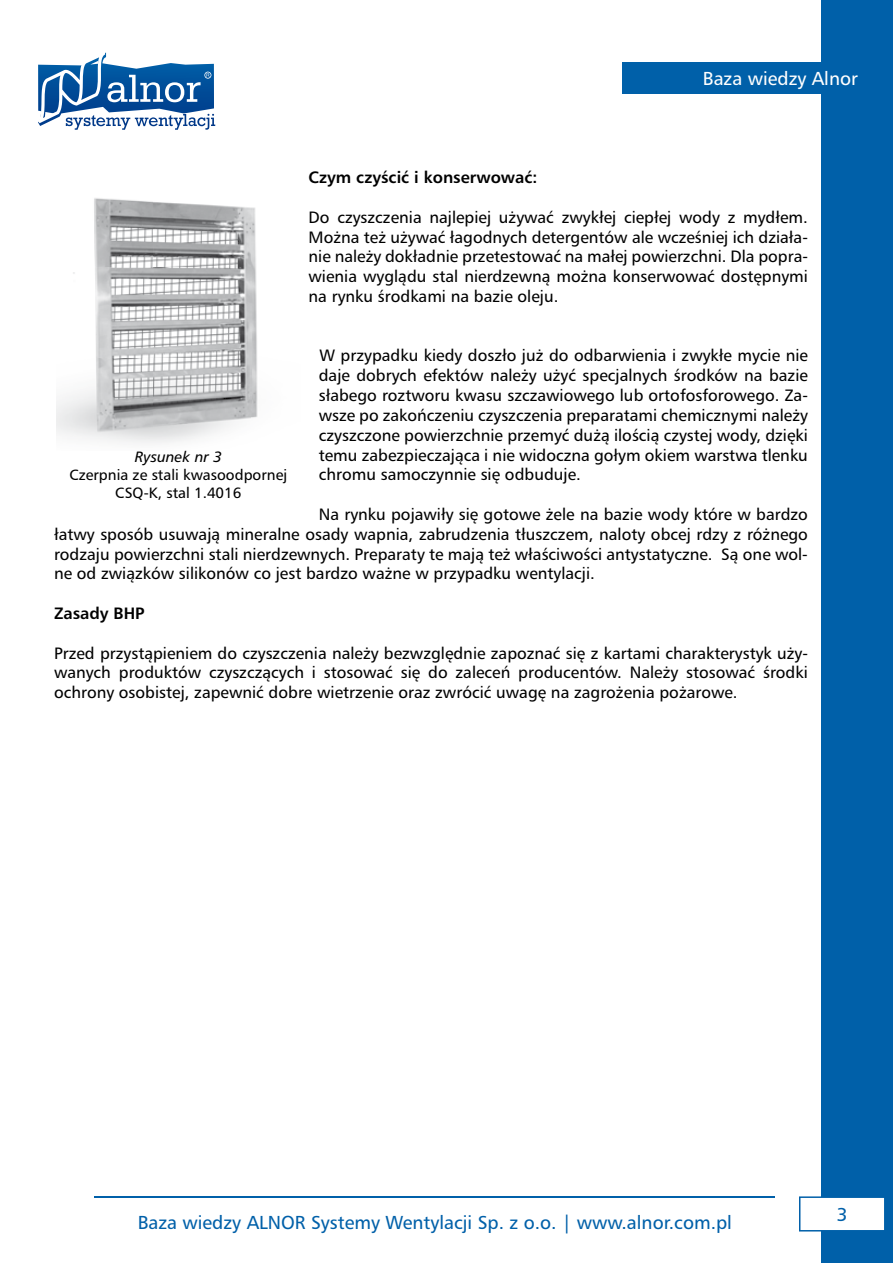
<style>
.page{position:relative;width:893px;height:1263px;background:#fff}
.page>*{position:absolute;margin:0;border:0;box-sizing:border-box;transform-origin:0 0}
.t1{font:18px "Humnst 777 PL";color:#0060a9}
.t2{font:18px "Humnst 777 PL";color:#fff}
.t3{font:16.5px/19.8px "Humanist 777 TL";color:#000;text-align:justify}
.t4{font:700 16.5px "Humanist 777 TL";color:#000}
.t5{font:15px/18px "Humanist 777 TL";color:#000;text-align:center}
.t6{font:italic 15px "Humanist 777 TL";color:#000}
</style>
<div class="page">
<div style="left:822px;top:0;width:71px;height:1263px;background:#0060a9"></div>
<div style="left:622px;top:62px;width:236px;height:32px;background:#0060a9"></div>
<hr style="left:95px;top:1196px;width:680px;height:1px;background:#0060a9">
<svg style="left:799px;top:1196px;width:86px;height:35px"></svg>
<svg style="left:38px;top:52px;width:177px;height:78px"></svg>
<img style="left:56px;top:198px;width:202px;height:245px">
<p class="t2" style="left:703px;top:67px;width:157px">Baza wiedzy Alnor</p>
<p class="t4" style="left:309px;top:167px;width:230px">Czym czyścić i konserwować:</p>
<p class="t3" style="left:309px;top:207px;width:501px">Do czyszczenia najlepiej używać zwykłej ciepłej wody z mydłem.<br>Można też używać łagodnych detergentów ale wcześniej ich działa&shy;nie należy dokładnie przetestować na małej powierzchni. Dla popra&shy;wienia wyglądu stal nierdzewną można konserwować dostępnymi na rynku środkami na bazie oleju.</p>
<p class="t3" style="left:319px;top:345px;width:491px">W przypadku kiedy doszło już do odbarwienia i zwykłe mycie nie daje dobrych efektów należy użyć specjalnych środków na bazie słabego roztworu kwasu szczawiowego lub ortofosforowego. Za&shy;wsze po zakończeniu czyszczenia preparatami chemicznymi należy czyszczone powierzchnie przemyć dużą ilością czystej wody, dzięki temu zabezpieczająca i nie widoczna gołym okiem warstwa tlenku chromu samoczynnie się odbuduje.</p>
<p class="t3" style="left:54px;top:504px;width:755px;text-indent:265px">Na rynku pojawiły się gotowe żele na bazie wody które w bardzo łatwy sposób usuwają mineralne osady wapnia, zabrudzenia tłuszczem, naloty obcej rdzy z różnego rodzaju powierzchni stali nierdzewnych. Preparaty te mają też właściwości antystatyczne. Są one wol&shy;ne od związków silikonów co jest bardzo ważne w przypadku wentylacji.</p>
<p class="t4" style="left:54px;top:602px;width:92px">Zasady BHP</p>
<p class="t3" style="left:54px;top:642px;width:755px">Przed przystąpieniem do czyszczenia należy bezwzględnie zapoznać się z kartami charakterystyk uży&shy;wanych produktów czyszczących i stosować się do zaleceń producentów. Należy stosować środki ochrony osobistej, zapewnić dobre wietrzenie oraz zwrócić uwagę na zagrożenia pożarowe.</p>
<p class="t6" style="left:135px;top:447px;width:89px">Rysunek nr 3</p>
<p class="t5" style="left:70px;top:465px;width:219px">Czerpnia ze stali kwasoodpornej<br>CSQ-K, stal 1.4016</p>
<p class="t1" style="left:138px;top:1210px;width:596px">Baza wiedzy ALNOR Systemy Wentylacji Sp. z o.o. | www.alnor.com.pl</p>
<p class="t1" style="left:837px;top:1203px;width:12px">3</p>
</div>
